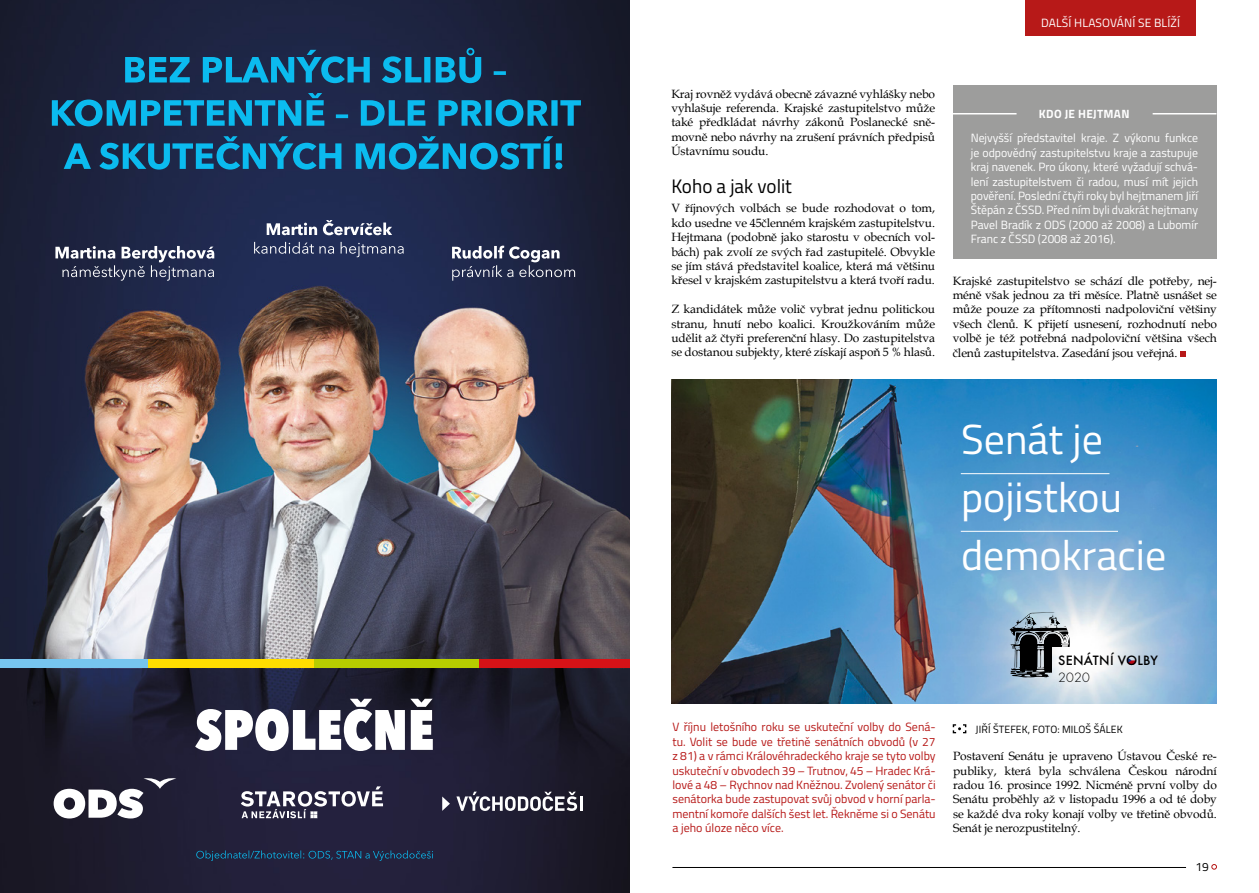
<style>
.page{position:relative;width:1259px;height:893px;background:#fff}
.page>*{position:absolute;margin:0;border:0;box-sizing:border-box;transform-origin:0 0}
.t1{font:42px/58.2px "Titillium Web";color:#fff}
.t2{font:19.5px "Titillium Web";color:#000}
.t3{font:500 14.1px "Futura TOT";letter-spacing:.02em;color:#000}
.t4{font:14.1px "Futura TOT Ligh";color:#000}
.t5{font:12px/14.4px "Book Antiqua";letter-spacing:-.01em;color:#000;text-align:justify}
.t6{font:12px/14.4px "Titillium";color:#b71918;text-align:justify}
.t7{font:12px/14.4px "Titillium Web";color:#fff;text-align:justify}
.t8{font:700 12px "Titillium Web";letter-spacing:.025em;color:#fff}
.t9{font:12px "Titillium Web";color:#000}
.t10{font:10.5px "Titillium Web";letter-spacing:.01em;color:#000}
</style>
<div class="page">
<img style="left:671px;top:380px;width:545px;height:324px">
<svg style="left:952px;top:724px;width:14px;height:9px"></svg>
<hr style="left:960px;top:473px;width:149px;height:1px;background:#fff">
<hr style="left:960px;top:531px;width:158px;height:1px;background:#fff">
<div style="left:952px;top:85px;width:264px;height:174px;background:#9d9d9c"></div>
<hr style="left:952px;top:113px;width:64px;height:1px;background:#fff">
<hr style="left:1152px;top:113px;width:64px;height:1px;background:#fff">
<div style="left:1025px;top:0;width:170px;height:35px;background:#b71918"></div>
<svg style="left:1211px;top:864px;width:5px;height:5px"></svg>
<hr style="left:672px;top:867px;width:514px;height:1px;background:#000">
<svg style="left:1180px;top:351px;width:5px;height:5px"></svg>
<svg style="left:1009px;top:612px;width:61px;height:66px;background:#767f86"></svg>
<div style="left:1127px;top:656px;width:9px;height:9px;background:#cedbe6;border-radius:50%"></div>
<svg style="left:1127px;top:658px;width:9px;height:7px"></svg>
<img style="left:0;top:0;width:629px;height:893px">
<svg style="left:64px;top:136px;width:498px;height:34px;background:#165f88"></svg>
<svg style="left:52px;top:93px;width:529px;height:33px;background:#165f87"></svg>
<svg style="left:125px;top:48px;width:381px;height:35px;background:#175a80"></svg>
<svg style="left:254px;top:242px;width:150px;height:15px;background:#444e71"></svg>
<svg style="left:267px;top:220px;width:125px;height:15px"></svg>
<svg style="left:55px;top:246px;width:159px;height:35px;background:#50566f"></svg>
<svg style="left:452px;top:246px;width:123px;height:35px;background:#4c526b"></svg>
<svg style="left:456px;top:792px;width:126px;height:19px"></svg>
<svg style="left:442px;top:796px;width:8px;height:15px"></svg>
<svg style="left:241px;top:786px;width:142px;height:32px"></svg>
<svg style="left:54px;top:777px;width:122px;height:41px"></svg>
<svg style="left:195px;top:699px;width:238px;height:52px"></svg>
<svg style="left:196px;top:850px;width:237px;height:11px;background:#1f3857"></svg>
<div style="left:0;top:659px;width:149px;height:9px;background:#77c5ef"></div>
<div style="left:149px;top:659px;width:165px;height:9px;background:#fd0"></div>
<div style="left:314px;top:659px;width:165px;height:9px;background:#b7cd00"></div>
<div style="left:479px;top:659px;width:150px;height:9px;background:#d61217"></div>
<p class="t7" style="left:1041px;top:15px;width:140px">DALŠÍ HLASOVÁNÍ SE BLÍŽÍ</p>
<p class="t5" style="left:671px;top:86px;width:265px">Kraj rovněž vydává obecně závazné vyhlášky nebo vyhlašuje referenda. Krajské zastupitelstvo může také předkládat návrhy zákonů Poslanecké sně&shy;movně nebo návrhy na zrušení právních předpisů Ústavnímu soudu.</p>
<h2 class="t2" style="left:671px;top:172px;width:122px">Koho a jak volit</h2>
<p class="t5" style="left:671px;top:201px;width:265px">V říjnových volbách se bude rozhodovat o tom, kdo usedne ve 45členném krajském zastupitelstvu.<br>Hejtmana (podobně jako starostu v obecních vol&shy;bách) pak zvolí ze svých řad zastupitelé. Obvykle se jím stává představitel koalice, která má většinu křesel v krajském zastupitelstvu a která tvoří radu.</p>
<p class="t5" style="left:671px;top:302px;width:265px">Z kandidátek může volič vybrat jednu politickou stranu, hnutí nebo koalici. Kroužkováním může udělit až čtyři preferenční hlasy. Do zastupitelstva se dostanou subjekty, které získají aspoň 5 % hlasů.</p>
<p class="t8" style="left:1039px;top:104px;width:92px">KDO JE HEJTMAN</p>
<p class="t7" style="left:970px;top:130px;width:229px">Nejvyšší představitel kraje. Z výkonu funkce je odpovědný zastupitelstvu kraje a zastupuje kraj navenek. Pro úkony, které vyžadují schvá&shy;lení zastupitelstvem či radou, musí mít jejich pověření. Poslední čtyři roky byl hejtmanem Jiří Štěpán z ČSSD. Před ním byli dvakrát hejtmany Pavel Bradík z ODS (2000 až 2008) a Lubomír Franc z ČSSD (2008 až 2016).</p>
<p class="t5" style="left:952px;top:273px;width:266px">Krajské zastupitelstvo se schází dle potřeby, nej&shy;méně však jednou za tři měsíce. Platně usnášet se může pouze za přítomnosti nadpoloviční většiny všech členů. K přijetí usnesení, rozhodnutí nebo volbě je též potřebná nadpoloviční většina všech členů zastupitelstva. Zasedání jsou veřejná.</p>
<h1 class="t1" style="left:961px;top:408px;width:207px">Senát je pojistkou demokracie</h1>
<p class="t6" style="left:672px;top:719px;width:265px">V říjnu letošního roku se uskuteční volby do Sená&shy;tu. Volit se bude ve třetině senátních obvodů (v 27 z 81) a v rámci Královéhradeckého kraje se tyto volby uskuteční v obvodech 39 – Trutnov, 45 – Hradec Krá&shy;lové a 48 – Rychnov nad Kněžnou. Zvolený senátor či senátorka bude zastupovat svůj obvod v horní parla&shy;mentní komoře dalších šest let. Řekněme si o Senátu a jeho úloze něco více.</p>
<p class="t3" style="left:1058px;top:652px;width:101px">SENÁTNÍ VOLBY</p>
<p class="t4" style="left:1058px;top:669px;width:33px">2020</p>
<p class="t10" style="left:975px;top:722px;width:149px">JIŘÍ ŠTEFEK, FOTO: MILOŠ ŠÁLEK</p>
<p class="t5" style="left:953px;top:748px;width:265px">Postavení Senátu je upraveno Ústavou České re&shy;publiky, která byla schválena Českou národní radou 16. prosince 1992. Nicméně první volby do Senátu proběhly až v listopadu 1996 a od té doby se každé dva roky konají volby ve třetině obvodů.<br>Senát je nerozpustitelný.</p>
<p class="t9" style="left:1195px;top:858px;width:15px">19</p>
</div>
